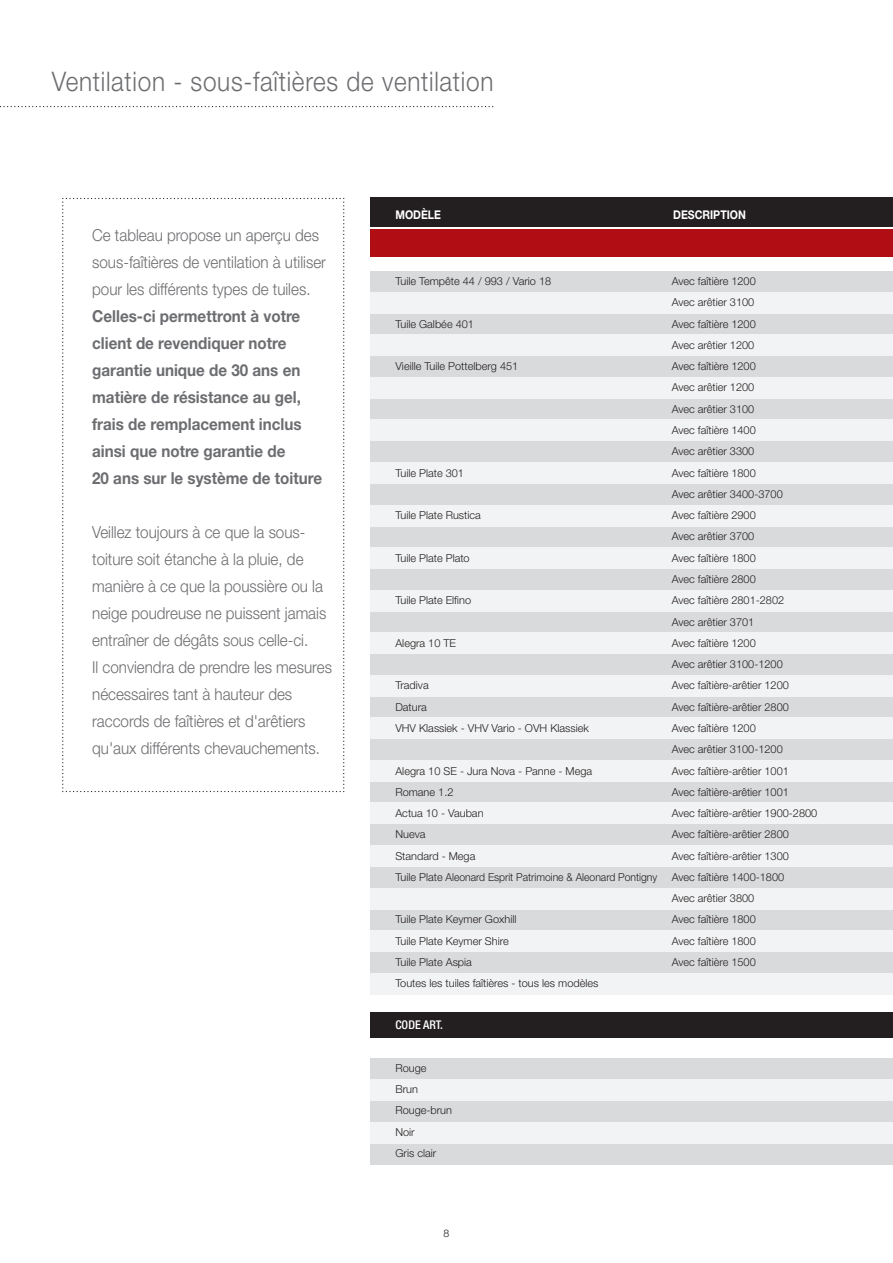
<style>
.page{position:relative;width:893px;height:1263px;background:#fff}
.page>*{position:absolute;margin:0;border:0;box-sizing:border-box;transform-origin:0 0}
.t1{font:300 27px "Helvetica Neue LT Std";letter-spacing:.03em;color:#6c6d70;scale:.9 1}
.t2{font:300 16.5px/27px "Helvetica Neue LT Std";color:#6c6d70;scale:.92 1}
.t3{font:700 16.5px/27px "Helvetica Neue LT Std";color:#6c6d70;scale:.92 1}
.t4{font:700 12px "Helvetica Neue LT Std";color:#fff;scale:.88 1}
.t5{font:500 condensed 12px "Helvetica Neue LT Std";color:#fff}
.t6{font:300 10.95px/21.3px "Helvetica Neue LT Std";color:#231f20}
.t7{font:300 10.5px "Helvetica Neue LT Std";color:#231f20}
</style>
<div class="page">
<div style="left:370px;top:229px;width:522px;height:28px;background:#b00d15"></div>
<div style="left:370px;top:197px;width:522px;height:30px;background:#231f20"></div>
<div style="left:370px;top:271px;width:522px;height:21px;background:#d9dadc"></div>
<div style="left:370px;top:313px;width:522px;height:21px;background:#d9dadc"></div>
<div style="left:370px;top:356px;width:522px;height:21px;background:#d9dadc"></div>
<div style="left:370px;top:398px;width:522px;height:21px;background:#d9dadc"></div>
<div style="left:370px;top:441px;width:522px;height:21px;background:#d9dadc"></div>
<div style="left:370px;top:483px;width:522px;height:22px;background:#d9dadc"></div>
<div style="left:370px;top:526px;width:522px;height:21px;background:#d9dadc"></div>
<div style="left:370px;top:568px;width:522px;height:22px;background:#d9dadc"></div>
<div style="left:370px;top:611px;width:522px;height:21px;background:#d9dadc"></div>
<div style="left:370px;top:653px;width:522px;height:22px;background:#d9dadc"></div>
<div style="left:370px;top:696px;width:522px;height:21px;background:#d9dadc"></div>
<div style="left:370px;top:738px;width:522px;height:22px;background:#d9dadc"></div>
<div style="left:370px;top:781px;width:522px;height:21px;background:#d9dadc"></div>
<div style="left:370px;top:823px;width:522px;height:22px;background:#d9dadc"></div>
<div style="left:370px;top:866px;width:522px;height:21px;background:#d9dadc"></div>
<div style="left:370px;top:908px;width:522px;height:22px;background:#d9dadc"></div>
<div style="left:370px;top:951px;width:522px;height:21px;background:#d9dadc"></div>
<div style="left:370px;top:1057px;width:522px;height:22px;background:#d9dadc"></div>
<div style="left:370px;top:1100px;width:522px;height:21px;background:#d9dadc"></div>
<div style="left:370px;top:1142px;width:522px;height:22px;background:#d9dadc"></div>
<div style="left:370px;top:292px;width:522px;height:21px;background:#f2f3f4"></div>
<div style="left:370px;top:334px;width:522px;height:22px;background:#f2f3f4"></div>
<div style="left:370px;top:377px;width:522px;height:21px;background:#f2f3f4"></div>
<div style="left:370px;top:419px;width:522px;height:22px;background:#f2f3f4"></div>
<div style="left:370px;top:462px;width:522px;height:21px;background:#f2f3f4"></div>
<div style="left:370px;top:505px;width:522px;height:21px;background:#f2f3f4"></div>
<div style="left:370px;top:547px;width:522px;height:21px;background:#f2f3f4"></div>
<div style="left:370px;top:590px;width:522px;height:21px;background:#f2f3f4"></div>
<div style="left:370px;top:632px;width:522px;height:21px;background:#f2f3f4"></div>
<div style="left:370px;top:675px;width:522px;height:21px;background:#f2f3f4"></div>
<div style="left:370px;top:717px;width:522px;height:21px;background:#f2f3f4"></div>
<div style="left:370px;top:760px;width:522px;height:21px;background:#f2f3f4"></div>
<div style="left:370px;top:802px;width:522px;height:21px;background:#f2f3f4"></div>
<div style="left:370px;top:845px;width:522px;height:21px;background:#f2f3f4"></div>
<div style="left:370px;top:887px;width:522px;height:21px;background:#f2f3f4"></div>
<div style="left:370px;top:930px;width:522px;height:21px;background:#f2f3f4"></div>
<div style="left:370px;top:972px;width:522px;height:22px;background:#f2f3f4"></div>
<div style="left:370px;top:1012px;width:522px;height:25px;background:#231f20"></div>
<div style="left:370px;top:1079px;width:522px;height:21px;background:#f2f3f4"></div>
<div style="left:370px;top:1121px;width:522px;height:21px;background:#f2f3f4"></div>
<svg style="left:62px;top:198px;width:282px;height:594px"></svg>
<svg style="left:0;top:106px;width:493px;height:1px"></svg>
<h1 class="t1" style="left:52px;top:65px;width:492px">Ventilation - sous-faîtières de ventilation</h1>
<h2 class="t2" style="left:92px;top:221px;width:255px">Ce tableau propose un aperçu des sous-faîtières de ventilation à utiliser pour les différents types de tuiles.</h2>
<h2 class="t3" style="left:92px;top:302px;width:251px">Celles-ci permettront à votre client de revendiquer notre garantie unique de 30 ans en matière de résistance au gel, frais de remplacement inclus ainsi que notre garantie de<br>20 ans sur le système de toiture</h2>
<p class="t2" style="left:92px;top:518px;width:262px">Veillez toujours à ce que la sous&shy;toiture soit étanche à la pluie, de manière à ce que la poussière ou la neige poudreuse ne puissent jamais entraîner de dégâts sous celle-ci.<br>Il conviendra de prendre les mesures nécessaires tant à hauteur des raccords de faîtières et d'arêtiers qu'aux différents chevauchements.</p>
<p class="t4" style="left:395px;top:207px;width:53px">MODÈLE</p>
<p class="t4" style="left:673px;top:207px;width:84px">DESCRIPTION</p>
<p class="t6" style="left:395px;top:270px;width:157px">Tuile Tempête 44 / 993 / Vario 18</p>
<p class="t6" style="left:671px;top:270px;width:86px">Avec faîtière 1200<br>Avec arêtier 3100</p>
<p class="t6" style="left:395px;top:313px;width:80px">Tuile Galbée 401</p>
<p class="t6" style="left:671px;top:313px;width:86px">Avec faîtière 1200<br>Avec arêtier 1200</p>
<p class="t6" style="left:395px;top:355px;width:124px">Vieille Tuile Pottelberg 451</p>
<p class="t6" style="left:671px;top:355px;width:86px">Avec faîtière 1200<br>Avec arêtier 1200<br>Avec arêtier 3100<br>Avec faîtière 1400<br>Avec arêtier 3300</p>
<p class="t6" style="left:395px;top:461px;width:70px">Tuile Plate 301</p>
<p class="t6" style="left:671px;top:461px;width:113px">Avec faîtière 1800<br>Avec arêtier 3400-3700</p>
<p class="t6" style="left:395px;top:504px;width:87px">Tuile Plate Rustica</p>
<p class="t6" style="left:671px;top:504px;width:86px">Avec faîtière 2900<br>Avec arêtier 3700</p>
<p class="t6" style="left:395px;top:547px;width:76px">Tuile Plate Plato</p>
<p class="t6" style="left:671px;top:547px;width:86px">Avec faîtière 1800<br>Avec faîtière 2800</p>
<p class="t6" style="left:395px;top:589px;width:77px">Tuile Plate Elfino</p>
<p class="t6" style="left:671px;top:589px;width:114px">Avec faîtière 2801-2802<br>Avec arêtier 3701</p>
<p class="t6" style="left:395px;top:632px;width:62px">Alegra 10 TE</p>
<p class="t6" style="left:671px;top:632px;width:113px">Avec faîtière 1200<br>Avec arêtier 3100-1200</p>
<p class="t6" style="left:395px;top:674px;width:35px">Tradiva</p>
<p class="t6" style="left:671px;top:674px;width:119px">Avec faîtière-arêtier 1200</p>
<p class="t6" style="left:395px;top:695px;width:33px">Datura</p>
<p class="t6" style="left:671px;top:695px;width:119px">Avec faîtière-arêtier 2800</p>
<p class="t6" style="left:395px;top:717px;width:195px">VHV Klassiek - VHV Vario - OVH Klassiek</p>
<p class="t6" style="left:671px;top:717px;width:113px">Avec faîtière 1200<br>Avec arêtier 3100-1200</p>
<p class="t6" style="left:395px;top:759px;width:198px">Alegra 10 SE - Jura Nova - Panne - Mega</p>
<p class="t6" style="left:671px;top:759px;width:119px">Avec faîtière-arêtier 1001</p>
<p class="t6" style="left:395px;top:780px;width:60px">Romane 1.2</p>
<p class="t6" style="left:671px;top:780px;width:119px">Avec faîtière-arêtier 1001</p>
<p class="t6" style="left:395px;top:802px;width:90px">Actua 10 - Vauban</p>
<p class="t6" style="left:671px;top:802px;width:147px">Avec faîtière-arêtier 1900-2800</p>
<p class="t6" style="left:395px;top:823px;width:32px">Nueva</p>
<p class="t6" style="left:671px;top:823px;width:119px">Avec faîtière-arêtier 2800</p>
<p class="t6" style="left:395px;top:844px;width:81px">Standard - Mega</p>
<p class="t6" style="left:671px;top:844px;width:119px">Avec faîtière-arêtier 1300</p>
<p class="t6" style="left:395px;top:865px;width:263px">Tuile Plate Aleonard Esprit Patrimoine &amp; Aleonard Pontigny</p>
<p class="t6" style="left:671px;top:865px;width:114px">Avec faîtière 1400-1800<br>Avec arêtier 3800</p>
<p class="t6" style="left:395px;top:908px;width:122px">Tuile Plate Keymer Goxhill</p>
<p class="t6" style="left:671px;top:908px;width:86px">Avec faîtière 1800</p>
<p class="t6" style="left:395px;top:929px;width:115px">Tuile Plate Keymer Shire</p>
<p class="t6" style="left:671px;top:929px;width:86px">Avec faîtière 1800</p>
<p class="t6" style="left:395px;top:950px;width:78px">Tuile Plate Aspia</p>
<p class="t6" style="left:671px;top:950px;width:86px">Avec faîtière 1500</p>
<p class="t6" style="left:395px;top:972px;width:204px">Toutes les tuiles faîtières - tous les modèles</p>
<p class="t5" style="left:395px;top:1017px;width:49px">CODE ART.</p>
<p class="t6" style="left:395px;top:1056px;width:58px">Rouge<br>Brun<br>Rouge-brun<br>Noir<br>Gris clair</p>
<p class="t7" style="left:443px;top:1226px;width:7px">8</p>
</div>
